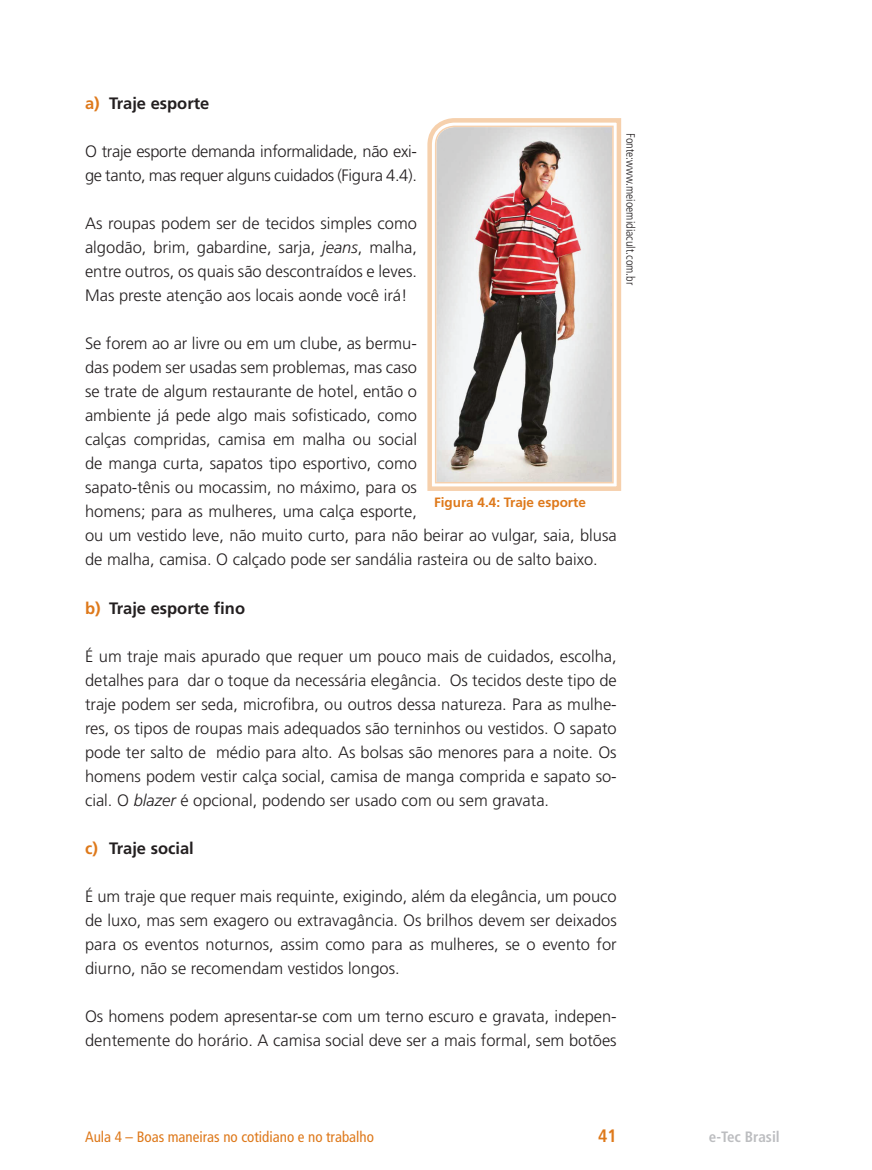
<style>
.page{position:relative;width:872px;height:1170px;background:#fff}
.page>*{position:absolute;margin:0;border:0;box-sizing:border-box;transform-origin:0 0}
.t1{font:700 condensed 18px "Frutiger LT Std";color:#de791b}
.t2{font:300 16.5px/24px "Frutiger LT Std";color:#231f20;text-align:justify}
.t3{font:300 16.5px/24px "Frutiger LT Std";letter-spacing:-.02em;color:#231f20}
.t4{font:700 16.5px "Frutiger LT Std";color:#231f20}
.t5{font:condensed 15px "Frutiger LT Std";color:#de791b}
.t6{font:700 condensed 15px "Frutiger LT Std";color:#bcbdc0}
.t7{font:700 13.5px "Frutiger LT Std";color:#de791b}
.t8{font:300 condensed 12px "Frutiger LT Std";color:#231f20}
.s1{color:#de791b}
.s2{font-style:italic}
</style>
<div class="page">
<svg style="left:427px;top:118px;width:195px;height:373px"></svg>
<img style="left:434px;top:125px;width:180px;height:359px">
<p class="t4" style="left:85px;top:94px;width:126px"><span class="s1">a)</span> Traje esporte</p>
<p class="t3" style="left:85px;top:140px;width:333px">O traje esporte demanda informalidade, não exi&shy;ge tanto, mas requer alguns cuidados (Figura 4.4).</p>
<p class="t2" style="left:85px;top:212px;width:333px">As roupas podem ser de tecidos simples como algodão, brim, gabardine, sarja, <span class="s2">jeans</span>, malha, entre outros, os quais são descontraídos e leves.<br>Mas preste atenção aos locais aonde você irá!</p>
<p class="t2" style="left:85px;top:332px;width:533px;text-align:left">Se forem ao ar livre ou em um clube, as bermu-<br>das podem ser usadas sem problemas, mas caso<br>se trate de algum restaurante de hotel, então o<br>ambiente já pede algo mais sofisticado, como<br>calças compridas, camisa em malha ou social<br>de manga curta, sapatos tipo esportivo, como<br>sapato-tênis ou mocassim, no máximo, para os<br>homens; para as mulheres, uma calça esporte,<br>ou um vestido leve, não muito curto, para não beirar ao vulgar, saia, blusa de malha, camisa. O calçado pode ser sandália rasteira ou de salto baixo.</p>
<p class="t4" style="left:85px;top:598px;width:162px"><span class="s1">b)</span> Traje esporte fino</p>
<p class="t2" style="left:85px;top:644px;width:533px">É um traje mais apurado que requer um pouco mais de cuidados, escolha, detalhes para dar o toque da necessária elegância. Os tecidos deste tipo de traje podem ser seda, microfibra, ou outros dessa natureza. Para as mulhe&shy;res, os tipos de roupas mais adequados são terninhos ou vestidos. O sapato pode ter salto de médio para alto. As bolsas são menores para a noite. Os homens podem vestir calça social, camisa de manga comprida e sapato so&shy;cial. O <span class="s2">blazer</span> é opcional, podendo ser usado com ou sem gravata.</p>
<p class="t4" style="left:85px;top:838px;width:110px"><span class="s1">c)</span> Traje social</p>
<p class="t2" style="left:85px;top:884px;width:533px">É um traje que requer mais requinte, exigindo, além da elegância, um pouco de luxo, mas sem exagero ou extravagância. Os brilhos devem ser deixados para os eventos noturnos, assim como para as mulheres, se o evento for diurno, não se recomendam vestidos longos.</p>
<p class="t2" style="left:85px;top:1004px;width:533px">Os homens podem apresentar-se com um terno escuro e gravata, indepen&shy;dentemente do horário. A camisa social deve ser a mais formal, sem botões</p>
<p class="t7" style="left:434px;top:494px;width:153px">Figura 4.4: Traje esporte</p>
<p class="t8" style="left:637px;top:133px;width:153px;rotate:90deg">Fonte:www.meioemidiacult.com.br</p>
<p class="t5" style="left:85px;top:1127px;width:290px">Aula 4 – Boas maneiras no cotidiano e no trabalho</p>
<p class="t1" style="left:598px;top:1124px;width:20px">41</p>
<p class="t6" style="left:709px;top:1127px;width:72px">e-Tec Brasil</p>
</div>
